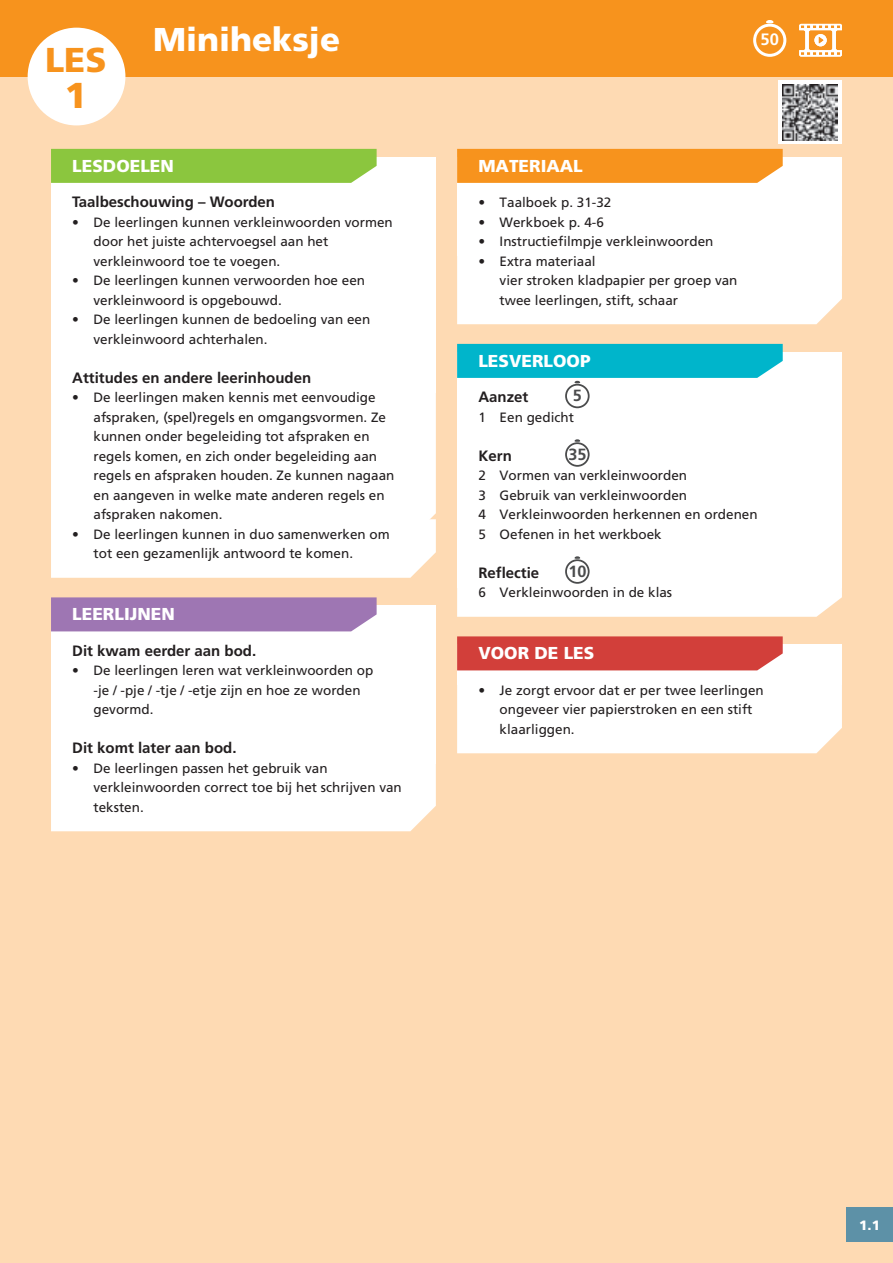
<style>
.page{position:relative;width:893px;height:1263px;background:#fedab3}
.page>*{position:absolute;margin:0;border:0;box-sizing:border-box;transform-origin:0 0}
.t1{font:900 36px "Frutiger LT Std";color:#f7931d}
.t2{font:900 34.5px "Frutiger LT Std";color:#f7931d}
.t3{font:900 33px "Frutiger LT Std";color:#fff}
.t4{font:900 17.25px "Frutiger LT Std";color:#fff}
.t5{font:700 16.5px "Frutiger LT Std";color:#fff}
.t6{font:700 16.2px "Frutiger LT Std";color:#4b4c4d}
.t7{font:700 15px "Frutiger LT Std";color:#231f20}
.t8{font:13.5px/19.5px "Frutiger LT Std";color:#231f20}
.t9{font:900 13.5px "Frutiger LT Std";color:#fff}
</style>
<div class="page">
<div style="left:846px;top:1208px;width:47px;height:34px;background:#5d91a7"></div>
<div style="left:0;top:0;width:893px;height:77px;background:#f7931d"></div>
<svg style="left:799px;top:24px;width:43px;height:33px"></svg>
<div style="left:778px;top:80px;width:64px;height:64px;background:#fff"></div>
<img style="left:782px;top:85px;width:56px;height:55px">
<div style="left:753px;top:24px;width:33px;height:33px;border:3px solid #fff;border-radius:50%"></div>
<svg style="left:766px;top:20px;width:7px;height:3px"></svg>
<div style="left:28px;top:28px;width:97px;height:97px;background:#fff;border-radius:50%"></div>
<div style="left:51px;top:157px;width:385px;height:40px;background:#fff"></div>
<div style="left:51px;top:178px;width:385px;height:39px;background:#fff"></div>
<div style="left:51px;top:207px;width:385px;height:68px;background:#fff"></div>
<div style="left:51px;top:266px;width:385px;height:48px;background:#fff"></div>
<div style="left:51px;top:305px;width:385px;height:48px;background:#fff"></div>
<div style="left:51px;top:353px;width:385px;height:39px;background:#fff"></div>
<div style="left:51px;top:392px;width:385px;height:127px;background:#fff"></div>
<div style="left:51px;top:519px;width:385px;height:59px;background:#fff"></div>
<div style="left:51px;top:605px;width:385px;height:41px;background:#fff"></div>
<div style="left:51px;top:626px;width:385px;height:39px;background:#fff"></div>
<div style="left:51px;top:656px;width:385px;height:68px;background:#fff"></div>
<div style="left:51px;top:724px;width:385px;height:39px;background:#fff"></div>
<div style="left:51px;top:763px;width:385px;height:68px;background:#fff"></div>
<div style="left:51px;top:149px;width:326px;height:34px;background:#8bc63e"></div>
<div style="left:51px;top:597px;width:326px;height:34px;background:#9e76b3"></div>
<div style="left:457px;top:157px;width:385px;height:40px;background:#fff"></div>
<div style="left:457px;top:188px;width:385px;height:29px;background:#fff"></div>
<div style="left:457px;top:207px;width:385px;height:29px;background:#fff"></div>
<div style="left:457px;top:227px;width:385px;height:29px;background:#fff"></div>
<div style="left:457px;top:256px;width:385px;height:68px;background:#fff"></div>
<div style="left:457px;top:352px;width:385px;height:40px;background:#fff"></div>
<div style="left:457px;top:373px;width:385px;height:39px;background:#fff"></div>
<div style="left:457px;top:402px;width:385px;height:29px;background:#fff"></div>
<div style="left:457px;top:431px;width:385px;height:39px;background:#fff"></div>
<div style="left:457px;top:461px;width:385px;height:29px;background:#fff"></div>
<div style="left:457px;top:480px;width:385px;height:29px;background:#fff"></div>
<div style="left:457px;top:500px;width:385px;height:29px;background:#fff"></div>
<div style="left:457px;top:519px;width:385px;height:29px;background:#fff"></div>
<div style="left:457px;top:548px;width:385px;height:39px;background:#fff"></div>
<div style="left:457px;top:579px;width:385px;height:38px;background:#fff"></div>
<div style="left:457px;top:149px;width:326px;height:34px;background:#f7931d"></div>
<div style="left:565px;top:384px;width:25px;height:24px;border:2px solid #4b4c4d;border-radius:50%"></div>
<svg style="left:457px;top:344px;width:326px;height:39px"></svg>
<div style="left:565px;top:442px;width:25px;height:25px;border:2px solid #4b4c4d;border-radius:50%"></div>
<svg style="left:575px;top:439px;width:5px;height:3px"></svg>
<div style="left:566px;top:560px;width:23px;height:23px;background:#fff;border-radius:50%"></div>
<div style="left:565px;top:559px;width:25px;height:25px;border:2px solid #4b4c4d;border-radius:50%"></div>
<svg style="left:575px;top:556px;width:5px;height:3px"></svg>
<svg style="left:457px;top:636px;width:385px;height:117px"></svg>
<h2 class="t2" style="left:45px;top:39px;width:63px">LES</h2>
<h1 class="t1" style="left:65px;top:73px;width:24px">1</h1>
<h3 class="t3" style="left:153px;top:20px;width:189px">Miniheksje</h3>
<p class="t5" style="left:761px;top:30px;width:20px">50</p>
<p class="t4" style="left:72px;top:155px;width:103px">LESDOELEN</p>
<p class="t7" style="left:72px;top:193px;width:204px">Taalbeschouwing – Woorden</p>
<p class="t8" style="left:94px;top:212px;width:301px;text-indent:-21px">• De leerlingen kunnen verkleinwoorden vormen door het juiste achtervoegsel aan het verkleinwoord toe te voegen.</p>
<p class="t8" style="left:94px;top:271px;width:273px;text-indent:-21px">• De leerlingen kunnen verwoorden hoe een verkleinwoord is opgebouwd.</p>
<p class="t8" style="left:94px;top:310px;width:278px;text-indent:-21px">• De leerlingen kunnen de bedoeling van een verkleinwoord achterhalen.</p>
<p class="t7" style="left:72px;top:369px;width:240px">Attitudes en andere leerinhouden</p>
<p class="t8" style="left:94px;top:388px;width:302px;text-indent:-21px">• De leerlingen maken kennis met eenvoudige afspraken, (spel)regels en omgangsvormen. Ze kunnen onder begeleiding tot afspraken en regels komen, en zich onder begeleiding aan regels en afspraken houden. Ze kunnen nagaan en aangeven in welke mate anderen regels en afspraken nakomen.</p>
<p class="t8" style="left:94px;top:524px;width:298px;text-indent:-21px">• De leerlingen kunnen in duo samenwerken om tot een gezamenlijk antwoord te komen.</p>
<p class="t4" style="left:72px;top:604px;width:104px">LEERLIJNEN</p>
<p class="t7" style="left:72px;top:642px;width:185px">Dit kwam eerder aan bod.</p>
<p class="t8" style="left:94px;top:661px;width:281px;text-indent:-21px">• De leerlingen leren wat verkleinwoorden op -je / -pje / -tje / -etje zijn en hoe ze worden gevormd.</p>
<p class="t7" style="left:72px;top:739px;width:166px">Dit komt later aan bod.</p>
<p class="t8" style="left:94px;top:758px;width:310px;text-indent:-21px">• De leerlingen passen het gebruik van verkleinwoorden correct toe bij het schrijven van teksten.</p>
<p class="t4" style="left:478px;top:155px;width:106px">MATERIAAL</p>
<p class="t8" style="left:478px;top:193px;width:135px">• Taalboek p. 31-32</p>
<p class="t8" style="left:478px;top:212px;width:127px">• Werkboek p. 4-6</p>
<p class="t8" style="left:478px;top:232px;width:237px">• Instructiefilmpje verkleinwoorden</p>
<p class="t8" style="left:500px;top:251px;width:239px;text-indent:-21px">• Extra materiaal<br>vier stroken kladpapier per groep van twee leerlingen, stift, schaar</p>
<p class="t4" style="left:478px;top:350px;width:114px">LESVERLOOP</p>
<p class="t7" style="left:478px;top:388px;width:52px">Aanzet</p>
<p class="t6" style="left:573px;top:386px;width:11px">5</p>
<p class="t8" style="left:478px;top:407px;width:97px">1 Een gedicht</p>
<p class="t7" style="left:478px;top:447px;width:35px">Kern</p>
<p class="t6" style="left:568px;top:445px;width:20px">35</p>
<p class="t8" style="left:478px;top:466px;width:281px">2 Vormen van verkleinwoorden<br>3 Gebruik van verkleinwoorden<br>4 Verkleinwoorden herkennen en ordenen<br>5 Oefenen in het werkboek</p>
<p class="t7" style="left:478px;top:564px;width:62px">Reflectie</p>
<p class="t6" style="left:568px;top:562px;width:20px">10</p>
<p class="t8" style="left:478px;top:583px;width:195px">6 Verkleinwoorden in de klas</p>
<p class="t4" style="left:478px;top:643px;width:117px">VOOR DE LES</p>
<p class="t8" style="left:500px;top:680px;width:266px;text-indent:-21px">• Je zorgt ervoor dat er per twee leerlingen ongeveer vier papierstroken en een stift klaarliggen.</p>
<p class="t9" style="left:859px;top:1217px;width:22px">1.1</p>
</div>
